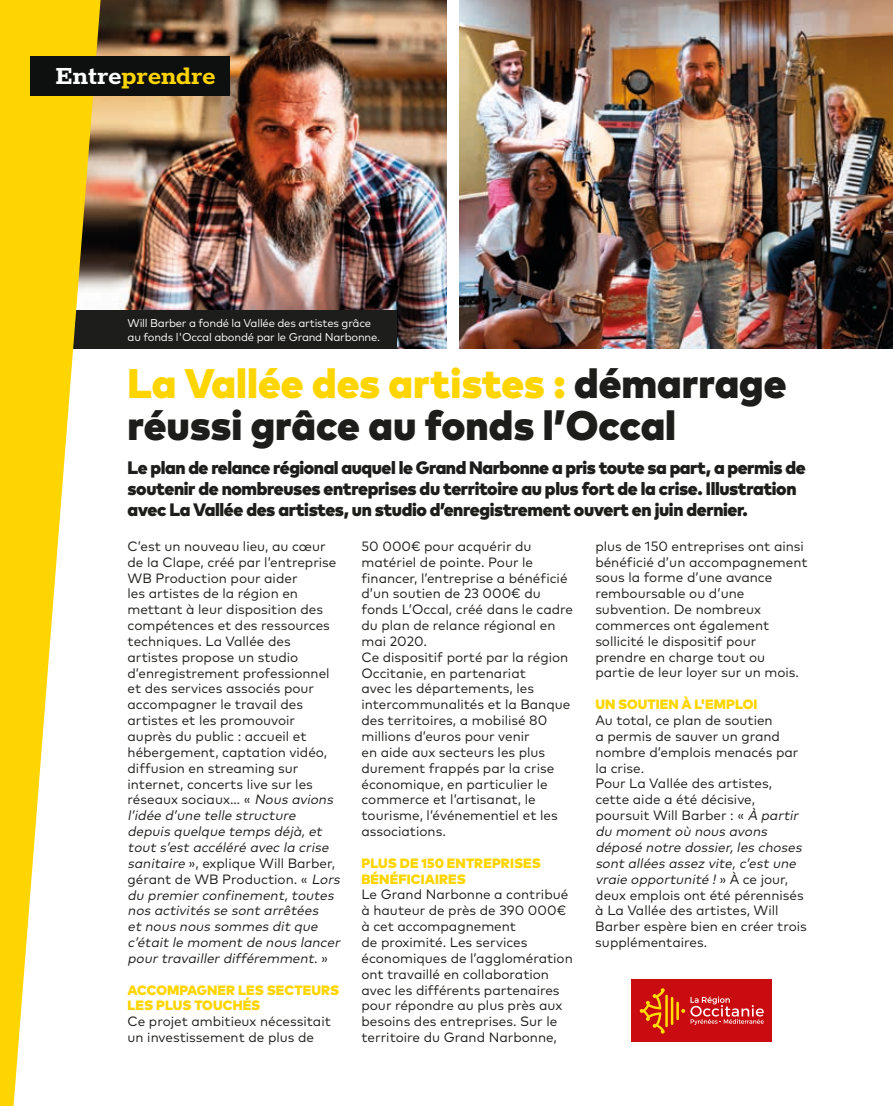
<style>
.page{position:relative;width:893px;height:1106px;background:#fff}
.page>*{position:absolute;margin:0;border:0;box-sizing:border-box;transform-origin:0 0}
.t1{font:900 41.25px/42px "Mark Pro";color:#1d1d1b}
.t2{font:700 28.5px "Rokkitt";color:#ffd500}
.t3{font:900 18px/21px "Mark Pro";letter-spacing:-.02em;color:#1d1d1b}
.t4{font:13.5px/15.9px "Mark Pro";color:#1d1d1b}
.t5{font:900 13.5px/15.9px "Mark Pro";letter-spacing:.005em;color:#ffd500}
.t6{font:11.25px/13.5px "Mark Pro";letter-spacing:-.02em;color:#fff}
.s1{color:#fff}
.s2{color:#ffd500}
.s3{font-style:italic}
</style>
<div class="page">
<img style="left:101px;top:0;width:345px;height:349px">
<img style="left:459px;top:0;width:434px;height:349px">
<hr style="left:892px;top:310px;width:1px;height:39px;background:#1d1d1b">
<div style="left:0;top:310px;width:396px;height:39px;background:#1d1d1b"></div>
<div style="left:631px;top:979px;width:141px;height:63px;background:#c90c0f"></div>
<hr style="left:665px;top:994px;width:3px;height:33px;background:#fd0">
<hr style="left:671px;top:996px;width:2px;height:29px;background:#fd0">
<hr style="left:676px;top:1001px;width:3px;height:19px;background:#fd0">
<svg style="left:640px;top:988px;width:25px;height:45px"></svg>
<svg style="left:681px;top:996px;width:83px;height:28px"></svg>
<svg style="left:0;top:0;width:101px;height:1106px;fill:#ffd500"></svg>
<div style="left:30px;top:56px;width:199px;height:40px;background:#0e100f"></div>
<h2 class="t2" style="left:55px;top:54px;width:162px"><span class="s1">Entre</span>prendre</h2>
<p class="t6" style="left:128px;top:316px;width:254px">Will Barber a fondé la Vallée des artistes grâce au fonds l'Occal abondé par le Grand Narbonne.</p>
<h1 class="t1" style="left:128px;top:359px;width:660px"><span class="s2">La Vallée des artistes :</span> démarrage réussi grâce au fonds l’Occal</h1>
<p class="t3" style="left:128px;top:455px;width:680px">Le plan de relance régional auquel le Grand Narbonne a pris toute sa part, a permis de soutenir de nombreuses entreprises du territoire au plus fort de la crise. Illustration avec La Vallée des artistes, un studio d’enregistrement ouvert en juin dernier.</p>
<p class="t4" style="left:128px;top:537px;width:217px">C’est un nouveau lieu, au cœur de la Clape, créé par l’entreprise<br>WB Production pour aider<br>les artistes de la région en mettant à leur disposition des compétences et des ressources techniques. La Vallée des artistes propose un studio d’enregistrement professionnel et des services associés pour accompagner le travail des artistes et les promouvoir<br>auprès du public : accueil et hébergement, captation vidéo, diffusion en streaming sur internet, concerts live sur les réseaux sociaux… « <span class="s3">Nous avions l’idée d’une telle structure depuis quelque temps déjà,et tout s’est accéléré avec la crise sanitaire</span> », explique Will Barber, gérant de WB Production. « <span class="s3">Lors du premierconfinement,toutes nos activités se sont arrêtées<br>et nous nous sommes dit que c’était le moment de nous lancer pourtravaillerdifféremment</span>. »</p>
<p class="t5" style="left:128px;top:980px;width:213px">ACCOMPAGNER LES SECTEURS<br>LES PLUS TOUCHÉS</p>
<p class="t4" style="left:128px;top:1012px;width:205px">Ce projet ambitieux nécessitait un investissement de plus de</p>
<p class="t4" style="left:361px;top:537px;width:213px">50 000€ pour acquérir du matériel de pointe. Pour le financer, l’entreprise a bénéficié d’un soutien de 23 000€ du fonds L’Occal, créé dans le cadre du plan de relance régional en mai 2020.<br>Ce dispositif porté par la région<br>Occitanie, en partenariat<br>avec les départements, les intercommunalités et la Banque des territoires, a mobilisé 80 millions d’euros pour venir<br>en aide aux secteurs les plus durement frappés par la crise économique, en particulier le commerce et l’artisanat, le tourisme, l’événementiel et les associations.</p>
<p class="t5" style="left:361px;top:854px;width:181px">PLUS DE 150 ENTREPRISES<br>BÉNÉFICIAIRES</p>
<p class="t4" style="left:361px;top:885px;width:213px">Le Grand Narbonne a contribué à hauteur de près de 390 000€ à cet accompagnement<br>de proximité. Les services économiques de l’agglomération ont travaillé en collaboration avec les différents partenaires pour répondre au plus près aux besoins des entreprises. Sur le territoire du Grand Narbonne,</p>
<p class="t4" style="left:595px;top:537px;width:214px">plus de 150 entreprises ont ainsi bénéficié d’un accompagnement sous la forme d’une avance remboursable ou d’une subvention. De nombreux commerces ont également sollicité le dispositif pour prendre en charge tout ou partie de leur loyer sur un mois.</p>
<p class="t5" style="left:595px;top:695px;width:164px">UN SOUTIEN À L'EMPLOI</p>
<p class="t4" style="left:595px;top:711px;width:213px">Au total, ce plan de soutien<br>a permis de sauver un grand nombre d’emplois menacés par la crise.<br>Pour La Vallée des artistes, cette aide a été décisive, poursuit Will Barber : « <span class="s3">À partir du moment où nous avons déposé notre dossier,les choses sont allées assez vite,c’est une vraie opportunité !</span>» À c e j o u r, deux emplois ont été pérennisés à La Vallée des artistes, Will<br>Barber espère bien en créer trois supplémentaires.</p>
</div>
